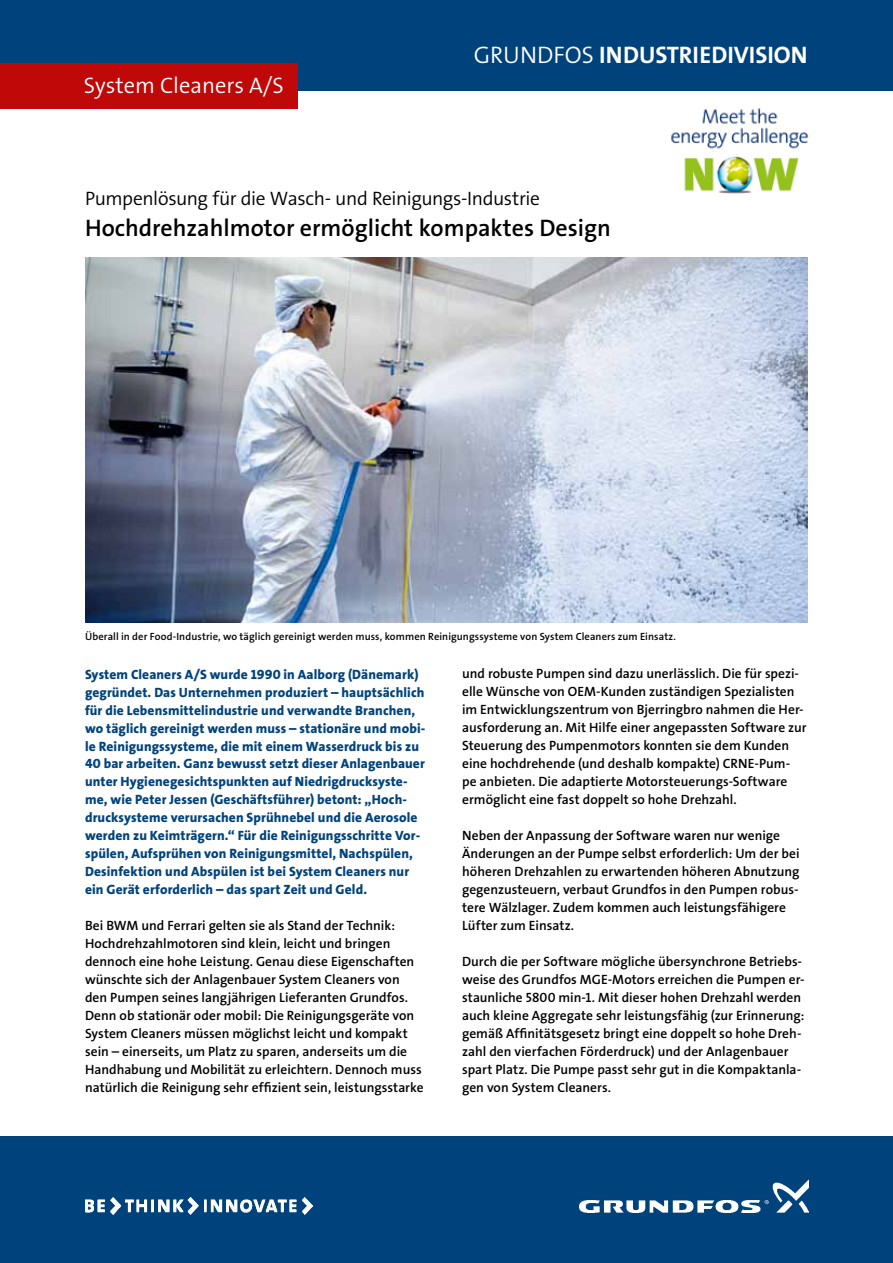
<style>
.page{position:relative;width:893px;height:1263px;background:#fff}
.page>*{position:absolute;margin:0;border:0;box-sizing:border-box;transform-origin:0 0}
.t1{font:24px "The Sans Grundfos 6 SB";color:#000}
.t2{font:24px "The Sans Grundfos 7 B";color:#fff}
.t3{font:22.5px "The Sans Grundfos 4 SL";color:#fff}
.t4{font:19.5px "The Sans Grundfos 4 SL";letter-spacing:-.025em;color:#000}
.t5{font:13.5px/18px "The Sans Grundfos 6 SB";color:#000}
.t6{font:13.5px/18px "The Sans Grundfos 8 XB";letter-spacing:.01em;color:#00437c}
.t7{font:10.5px "The Sans Grundfos 6 SB";letter-spacing:.01em;color:#000}
.s1{font-family:"The Sans Grundfos 4 SL"}
</style>
<div class="page">
<div style="left:0;top:0;width:893px;height:90px;background:#00437c"></div>
<div style="left:0;top:1136px;width:893px;height:127px;background:#00437c"></div>
<img style="left:580px;top:1180px;width:228px;height:32px">
<img style="left:85px;top:1198px;width:228px;height:16px">
<div style="left:0;top:64px;width:298px;height:45px;background:#c00808"></div>
<img style="left:85px;top:257px;width:723px;height:365px">
<img style="left:671px;top:108px;width:138px;height:86px">
<h2 class="t3" style="left:84px;top:74px;width:201px">System Cleaners A/S</h2>
<h1 class="t2" style="left:474px;top:42px;width:335px"><span class="s1">GRUNDFOS</span> INDUSTRIEDIVISION</h1>
<h3 class="t4" style="left:85px;top:188px;width:457px">Pumpenlösung für die Wasch- und Reinigungs-Industrie</h3>
<h1 class="t1" style="left:85px;top:215px;width:527px">Hochdrehzahlmotor ermöglicht kompaktes Design</h1>
<p class="t7" style="left:85px;top:631px;width:592px">Überall in der Food-Industrie, wo täglich gereinigt werden muss, kommen Reinigungssysteme von System Cleaners zum Einsatz.</p>
<p class="t6" style="left:85px;top:665px;width:342px">System Cleaners A/S wurde 1990 in Aalborg (Dänemark) gegründet. Das Unternehmen produziert – hauptsächlich für die Lebensmittelindustrie und verwandte Branchen, wo täglich gereinigt werden muss – stationäre und mobi&shy;le Reinigungssysteme, die mit einem Wasserdruck bis zu 40 bar arbeiten. Ganz bewusst setzt dieser Anlagenbauer unter Hygienegesichtspunkten auf Niedrigdrucksyste&shy;me, wie Peter Jessen (Geschäftsführer) betont: „Hoch&shy;drucksysteme verursachen Sprühnebel und die Aerosole werden zu Keimträgern.“ Für die Reinigungsschritte Vor&shy;spülen, Aufsprühen von Reinigungsmittel, Nachspülen, Desinfektion und Abspülen ist bei System Cleaners nur ein Gerät erforderlich – das spart Zeit und Geld.</p>
<p class="t5" style="left:85px;top:917px;width:340px">Bei BWM und Ferrari gelten sie als Stand der Technik:<br>Hochdrehzahlmotoren sind klein, leicht und bringen dennoch eine hohe Leistung. Genau diese Eigenschaften wünschte sich der Anlagenbauer System Cleaners von den Pumpen seines langjährigen Lieferanten Grundfos.<br>Denn ob stationär oder mobil: Die Reinigungsgeräte von System Cleaners müssen möglichst leicht und kompakt sein – einerseits, um Platz zu sparen, anderseits um die Handhabung und Mobilität zu erleichtern. Dennoch muss natürlich die Reinigung sehr effizient sein, leistungsstarke</p>
<p class="t5" style="left:462px;top:665px;width:346px">und robuste Pumpen sind dazu unerlässlich. Die für spezi&shy;elle Wünsche von OEM-Kunden zuständigen Spezialisten im Entwicklungszentrum von Bjerringbro nahmen die Her&shy;ausforderung an. Mit Hilfe einer angepassten Software zur Steuerung des Pumpenmotors konnten sie dem Kunden eine hochdrehende (und deshalb kompakte) CRNE-Pum&shy;pe anbieten. Die adaptierte Motorsteuerungs-Software ermöglicht eine fast doppelt so hohe Drehzahl.</p>
<p class="t5" style="left:462px;top:827px;width:339px">Neben der Anpassung der Software waren nur wenige Änderungen an der Pumpe selbst erforderlich: Um der bei höheren Drehzahlen zu erwartenden höheren Abnutzung gegenzusteuern, verbaut Grundfos in den Pumpen robus&shy;tere Wälzlager. Zudem kommen auch leistungsfähigere Lüfter zum Einsatz.</p>
<p class="t5" style="left:462px;top:953px;width:344px">Durch die per Software mögliche übersynchrone Betriebs&shy;weise des Grundfos MGE-Motors erreichen die Pumpen er&shy;staunliche 5800 min-1. Mit dieser hohen Drehzahl werden auch kleine Aggregate sehr leistungsfähig (zur Erinnerung: gemäß Affinitätsgesetz bringt eine doppelt so hohe Dreh&shy;zahl den vierfachen Förderdruck) und der Anlagenbauer spart Platz. Die Pumpe passt sehr gut in die Kompaktanla&shy;gen von System Cleaners.</p>
</div>
